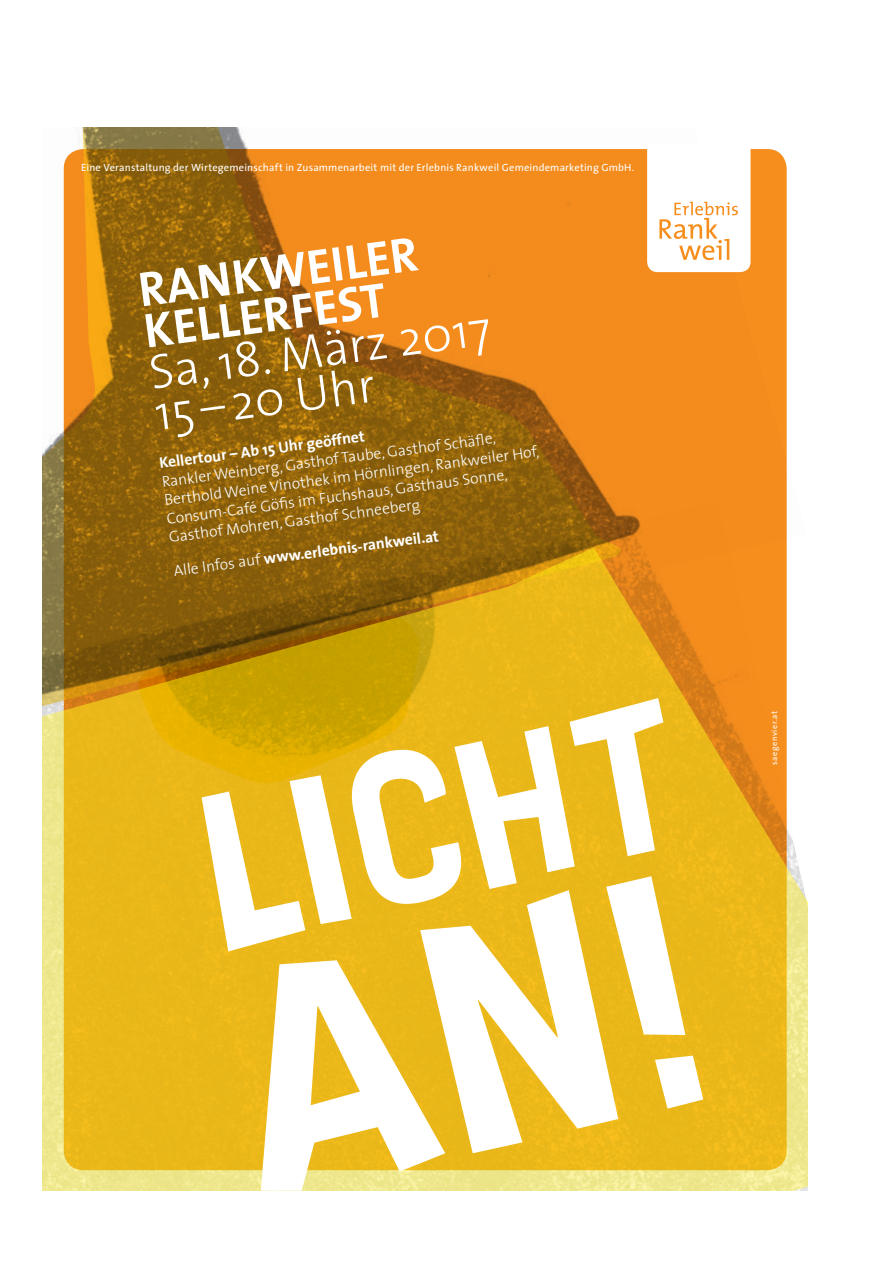
<style>
.page{position:relative;width:893px;height:1263px;background:#fff}
.page>*{position:absolute;margin:0;border:0;box-sizing:border-box;transform-origin:0 0}
.t1{font:300 49.2px/42.2px "The Sans";color:#fff}
.t2{font:700 49.2px/41.8px "The Sans";color:#fff}
.t3{font:300 15.6px/18.8px "The Sans";color:#fff}
.t4{font:700 15.6px "The Sans";color:#fff}
.t5{font:10.5px "The Sans";letter-spacing:.015em;color:#fff}
.t6{font:8.25px "The Sans";letter-spacing:.065em;color:#fff}
.s1{font-weight:300}
</style>
<div class="page">
<img style="left:43px;top:128px;width:744px;height:419px">
<svg style="left:43px;top:547px;width:765px;height:644px;background:#d5a426"></svg>
<svg style="left:202px;top:698px;width:501px;height:493px"></svg>
<svg style="left:647px;top:144px;width:103px;height:128px"></svg>
<p class="t5" style="left:81px;top:158px;width:554px">Eine Veranstaltung der Wirtegemeinschaft in Zusammenarbeit mit der Erlebnis Rankweil Gemeindemarketing GmbH.</p>
<h1 class="t2" style="left:136px;top:267px;width:283px;rotate:-7deg">RANKWEILER<br>KELLERFEST</h1>
<h1 class="t1" style="left:147px;top:349px;width:346px;rotate:-7deg">Sa, 18. März 2017<br>15 – 20 Uhr</h1>
<p class="t4" style="left:158px;top:449px;width:208px;rotate:-7deg">Kellertour – Ab 15 Uhr geöffnet</p>
<p class="t3" style="left:161px;top:470px;width:380px;rotate:-7deg">Rankler Weinberg, Gasthof Taube, Gasthof Schäfl e, Berthold Weine Vinothek im Hörnlingen, Rankweiler Hof, Consum-Café Göfi s im Fuchshaus, Gasthaus Sonne, Gasthof Mohren, Gasthof Schneeberg</p>
<p class="t4" style="left:172px;top:556px;width:269px;rotate:-7deg"><span class="s1">Alle Infos auf</span> www.erlebnis-rankweil.at</p>
<p class="t6" style="left:767px;top:765px;width:56px;rotate:-90deg">saegenvier.at</p>
</div>
